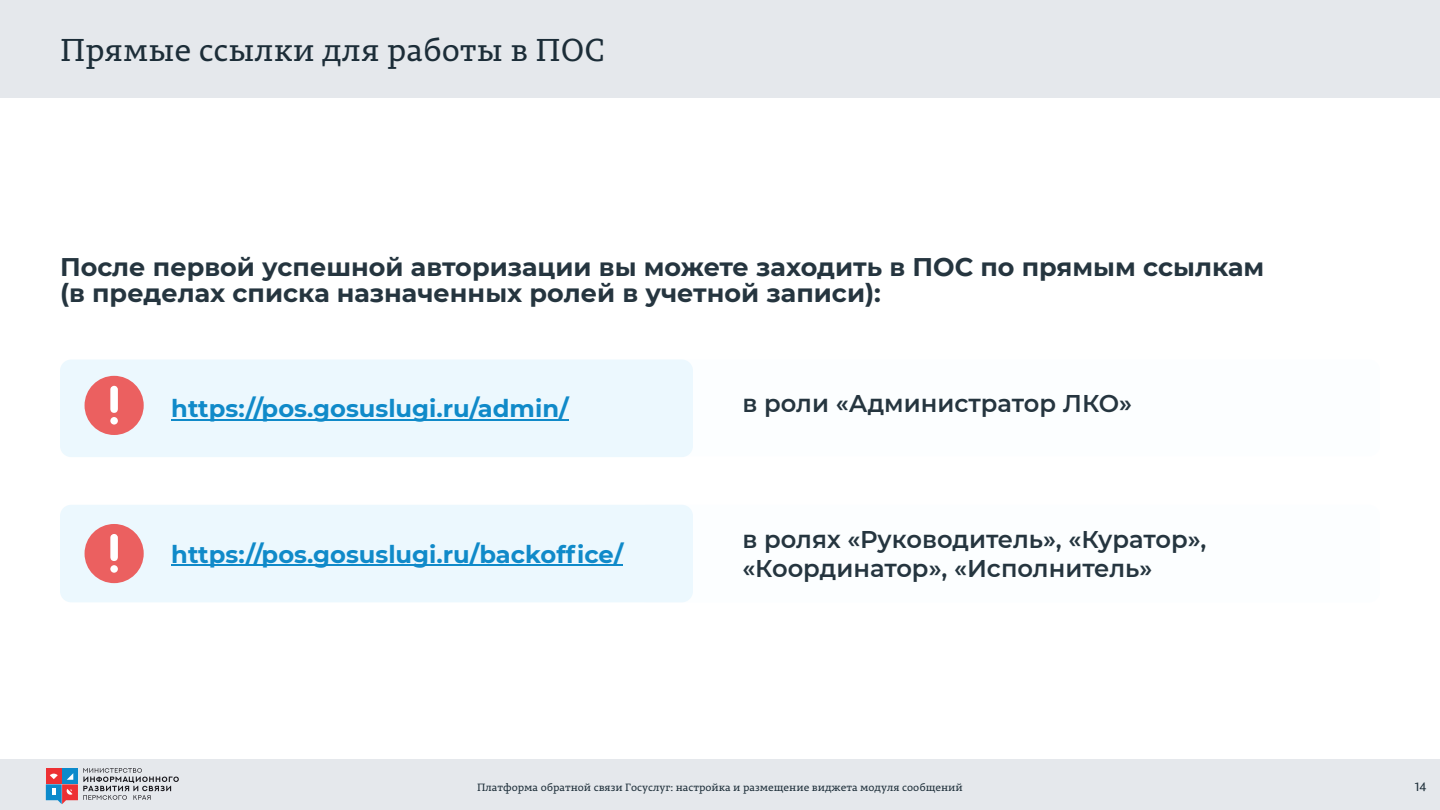
<style>
.page{position:relative;width:1440px;height:810px;background:#fff}
.page>*{position:absolute;margin:0;border:0;box-sizing:border-box;transform-origin:0 0}
.t1{font:31.5px "Permian Slab Serif Typeface";color:#1c2d38}
.t2{font:700 25.5px/25.5px "Montserrat";color:#25353f}
.t3{font:600 24.22px/29px "Montserrat";color:#25353f}
.t4{font:700 24.22px "Montserrat";color:#108ac9}
.t5{font:12px "Permian Sans Typeface";color:#1c2d38}
.t6{font:10.5px "Permian Slab Serif Typeface";color:#1c2d38}
</style>
<div class="page">
<div style="left:60px;top:360px;width:633px;height:97px;background:#ecf8fe"></div>
<div style="left:60px;top:505px;width:633px;height:97px;background:#ecf8fe"></div>
<div style="left:0;top:0;width:1440px;height:98px;background:#e5e8ec"></div>
<div style="left:0;top:759px;width:1440px;height:51px;background:#e5e8ec"></div>
<svg style="left:46px;top:768px;width:133px;height:36px"></svg>
<hr style="left:171px;top:419px;width:398px;height:1px;background:#108ac9">
<hr style="left:171px;top:564px;width:452px;height:2px;background:#108ac9">
<div style="left:85px;top:376px;width:59px;height:59px;background:#eb6060;border-radius:50%"></div>
<svg style="left:110px;top:386px;width:8px;height:27px"></svg>
<div style="left:110px;top:417px;width:8px;height:8px;background:#fff;border-radius:50%"></div>
<div style="left:85px;top:524px;width:59px;height:59px;background:#eb6060;border-radius:50%"></div>
<svg style="left:110px;top:534px;width:8px;height:27px"></svg>
<div style="left:110px;top:565px;width:8px;height:8px;background:#fff;border-radius:50%"></div>
<p class="t1" style="left:60px;top:37px;width:546px">Прямые ссылки для работы в ПОС</p>
<p class="t2" style="left:60px;top:254px;width:1206px">После первой успешной авторизации вы можете заходить в ПОС по прямым ссылкам (в пределах списка назначенных ролей в учетной записи):</p>
<p class="t4" style="left:171px;top:394px;width:399px">https://pos.gosuslugi.ru/admin/</p>
<p class="t3" style="left:742px;top:389px;width:391px">в роли «Администратор ЛКО»</p>
<p class="t4" style="left:171px;top:539px;width:453px">https://pos.gosuslugi.ru/backoffice/</p>
<p class="t3" style="left:742px;top:525px;width:466px">в ролях «Руководитель», «Куратор», «Координатор», «Исполнитель»</p>
<p class="t6" style="left:477px;top:783px;width:487px">Платформа обратной связи Госуслуг: настройка и размещение виджета модуля сообщений</p>
<p class="t5" style="left:1415px;top:782px;width:13px">14</p>
</div>
